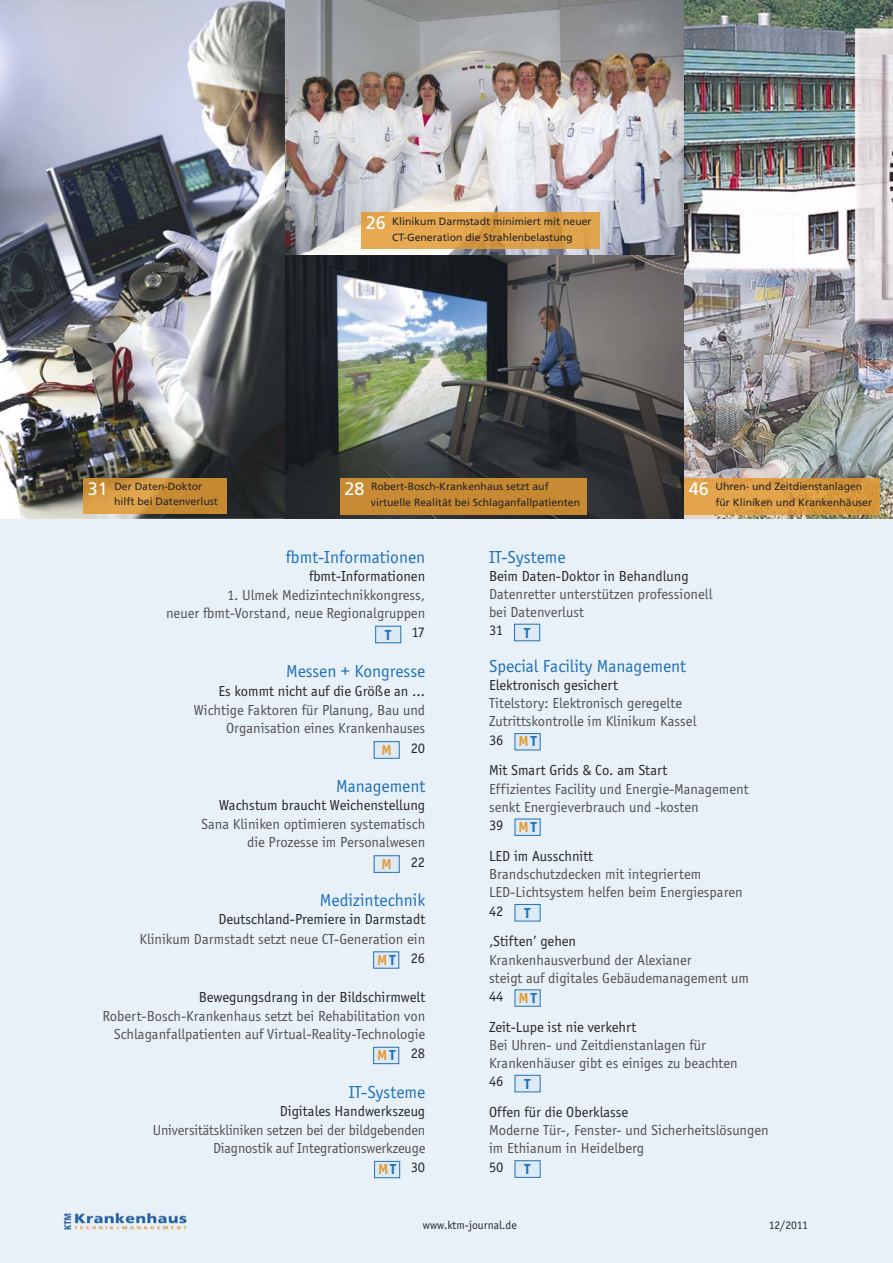
<style>
.page{position:relative;width:893px;height:1263px;background:#e9f1f8}
.page>*{position:absolute;margin:0;border:0;box-sizing:border-box;transform-origin:0 0}
.t1{font:18px "Officina Sans";color:#1f71b9}
.t2{font:15px/18px "Officina Sans";color:#525152}
.t3{font:15px/30.8px "Officina Sans";color:#272627}
.t4{font:700 15px "Officina Sans";letter-spacing:.13em;color:#e39a33}
.t5{font:700 15px "Officina Sans";color:#1f71b9}
.t6{font:12px "Officina Sans";color:#272627}
.t7{font:10.5px/15.9px "Frutiger";color:#272627}
.s1{font-size:18px;color:#fff}
.s2{color:#1f71b9}
</style>
<div class="page">
<div style="left:374px;top:856px;width:25px;height:16px;background:#ddeaf5"></div>
<div style="left:374px;top:855px;width:25px;height:17px;border:1px solid #1f71b9"></div>
<div style="left:374px;top:742px;width:25px;height:16px;background:#ddeaf5"></div>
<div style="left:374px;top:741px;width:25px;height:17px;border:1px solid #1f71b9"></div>
<div style="left:374px;top:952px;width:25px;height:16px;background:#ddeaf5"></div>
<div style="left:373px;top:952px;width:26px;height:16px;border:1px solid #1f71b9"></div>
<div style="left:374px;top:1047px;width:25px;height:16px;background:#ddeaf5"></div>
<div style="left:373px;top:1047px;width:26px;height:17px;border:1px solid #1f71b9"></div>
<div style="left:376px;top:626px;width:25px;height:17px;background:#ddeaf5"></div>
<div style="left:375px;top:626px;width:26px;height:17px;border:1px solid #1f71b9"></div>
<div style="left:375px;top:1161px;width:24px;height:16px;background:#ddeaf5"></div>
<div style="left:374px;top:1161px;width:26px;height:17px;border:1px solid #1f71b9"></div>
<div style="left:515px;top:624px;width:24px;height:17px;background:#ddeaf5"></div>
<div style="left:514px;top:624px;width:26px;height:17px;border:1px solid #1f71b9"></div>
<div style="left:515px;top:734px;width:25px;height:16px;background:#ddeaf5"></div>
<div style="left:515px;top:733px;width:25px;height:17px;border:1px solid #1f71b9"></div>
<div style="left:515px;top:819px;width:25px;height:16px;background:#ddeaf5"></div>
<div style="left:515px;top:905px;width:25px;height:16px;background:#ddeaf5"></div>
<div style="left:515px;top:904px;width:25px;height:17px;border:1px solid #1f71b9"></div>
<div style="left:515px;top:990px;width:25px;height:16px;background:#ddeaf5"></div>
<div style="left:515px;top:1075px;width:25px;height:17px;background:#ddeaf5"></div>
<div style="left:515px;top:1075px;width:25px;height:17px;border:1px solid #1f71b9"></div>
<div style="left:515px;top:1161px;width:25px;height:16px;background:#ddeaf5"></div>
<div style="left:515px;top:1160px;width:25px;height:17px;border:1px solid #1f71b9"></div>
<img style="left:64px;top:1213px;width:123px;height:18px">
<img style="left:285px;top:0;width:400px;height:255px">
<img style="left:361px;top:213px;width:238px;height:36px">
<img style="left:285px;top:255px;width:400px;height:264px">
<div style="left:340px;top:478px;width:247px;height:36px;background:#c78a33"></div>
<img style="left:685px;top:0;width:208px;height:519px">
<img style="left:685px;top:478px;width:194px;height:36px">
<img style="left:0;top:0;width:285px;height:519px">
<img style="left:83px;top:478px;width:143px;height:36px">
<p class="t7" style="left:114px;top:480px;width:105px;line-height:15px;text-indent:-26px"><span class="s1">31</span> Der Daten-Doktor hilft bei Datenverlust</p>
<p class="t7" style="left:392px;top:214px;width:201px;text-indent:-26px"><span class="s1">26</span> Klinikum Darmstadt minimiert mit neuer<br>CT-Generation die Strahlenbelastung</p>
<p class="t7" style="left:371px;top:480px;width:211px;text-indent:-26px"><span class="s1">28</span> Robert-Bosch-Krankenhaus setzt auf virtuelle Realität bei Schlaganfallpatienten</p>
<p class="t7" style="left:715px;top:480px;width:158px;text-indent:-26px"><span class="s1">46</span> Uhren- und Zeitdienstanlagen für Kliniken und Krankenhäuser</p>
<p class="t1" style="left:286px;top:549px;width:141px">fbmt-Informationen</p>
<p class="t3" style="left:309px;top:561px;width:118px">fbmt-Informationen</p>
<p class="t2" style="left:166px;top:587px;width:261px;text-align:right">1. Ulmek Medizintechnikkongress,<br>neuer fbmt-Vorstand, neue Regionalgruppen</p>
<p class="t3" style="left:411px;top:618px;width:15px">17</p>
<p class="t1" style="left:286px;top:663px;width:141px">Messen + Kongresse</p>
<p class="t3" style="left:218px;top:677px;width:208px">Es kommt nicht auf die Größe an …</p>
<p class="t2" style="left:194px;top:702px;width:233px;text-align:right">Wichtige Faktoren für Planung, Bau und<br>Organisation eines Krankenhauses</p>
<p class="t3" style="left:411px;top:733px;width:16px">20</p>
<p class="t1" style="left:336px;top:779px;width:91px">Management</p>
<p class="t3" style="left:219px;top:791px;width:208px">Wachstum braucht Weichenstellung</p>
<p class="t2" style="left:201px;top:816px;width:226px;text-align:right">Sana Kliniken optimieren systematisch die Prozesse im Personalwesen</p>
<p class="t3" style="left:411px;top:847px;width:16px">22</p>
<p class="t1" style="left:320px;top:893px;width:107px">Medizintechnik</p>
<p class="t3" style="left:218px;top:905px;width:208px">Deutschland-Premiere in Darmstadt</p>
<p class="t2" style="left:140px;top:931px;width:287px">Klinikum Darmstadt setzt neue CT-Generation ein</p>
<p class="t3" style="left:411px;top:944px;width:16px">26</p>
<p class="t3" style="left:199px;top:982px;width:228px">Bewegungsdrang in der Bildschirmwelt</p>
<p class="t2" style="left:103px;top:1008px;width:324px;text-align:right">Robert-Bosch-Krankenhaus setzt bei Rehabilitation von<br>Schlaganfallpatienten auf Virtual-Reality-Technologie</p>
<p class="t3" style="left:411px;top:1039px;width:16px">28</p>
<p class="t1" style="left:349px;top:1085px;width:78px">IT-Systeme</p>
<p class="t3" style="left:280px;top:1096px;width:147px">Digitales Handwerkszeug</p>
<p class="t2" style="left:153px;top:1122px;width:274px;text-align:right">Universitätskliniken setzen bei der bildgebenden<br>Diagnostik auf Integrationswerkzeuge</p>
<p class="t3" style="left:411px;top:1153px;width:16px">30</p>
<p class="t5" style="left:385px;top:629px;width:7px">T</p>
<p class="t4" style="left:382px;top:744px;width:12px">M</p>
<p class="t4" style="left:382px;top:858px;width:12px">M</p>
<p class="t4" style="left:377px;top:954px;width:20px">M<span class="s2">T</span></p>
<p class="t4" style="left:377px;top:1049px;width:20px">M<span class="s2">T</span></p>
<p class="t4" style="left:378px;top:1163px;width:20px">M<span class="s2">T</span></p>
<p class="t1" style="left:489px;top:549px;width:78px">IT-Systeme</p>
<p class="t3" style="left:489px;top:561px;width:201px">Beim Daten-Doktor in Behandlung</p>
<p class="t2" style="left:489px;top:586px;width:225px">Datenretter unterstützen professionell bei Datenverlust</p>
<p class="t3" style="left:489px;top:616px;width:16px">31</p>
<p class="t1" style="left:489px;top:659px;width:198px">Special Facility Management</p>
<p class="t3" style="left:489px;top:671px;width:130px">Elektronisch gesichert</p>
<p class="t2" style="left:489px;top:695px;width:209px">Titelstory: Elektronisch geregelte<br>Zutrittskontrolle im Klinikum Kassel</p>
<p class="t3" style="left:489px;top:725px;width:180px">36<br>Mit Smart Grids &amp; Co. am Start</p>
<p class="t2" style="left:489px;top:781px;width:261px">Effizientes Facility und Energie-Management senkt Energieverbrauch und -kosten</p>
<p class="t3" style="left:489px;top:811px;width:106px">39<br>LED im Ausschnitt</p>
<p class="t2" style="left:489px;top:866px;width:255px">Brandschutzdecken mit integriertem<br>LED-Lichtsystem helfen beim Energiesparen</p>
<p class="t3" style="left:489px;top:896px;width:89px">42<br>,Stiften’ gehen</p>
<p class="t2" style="left:489px;top:952px;width:261px">Krankenhausverbund der Alexianer<br>steigt auf digitales Gebäudemanagement um</p>
<p class="t3" style="left:489px;top:982px;width:149px">44<br>Zeit-Lupe ist nie verkehrt</p>
<p class="t2" style="left:489px;top:1037px;width:250px">Bei Uhren- und Zeitdienstanlagen für<br>Krankenhäuser gibt es einiges zu beachten</p>
<p class="t3" style="left:489px;top:1067px;width:141px">46<br>Offen für die Oberklasse</p>
<p class="t2" style="left:489px;top:1122px;width:281px">Moderne Tür-, Fenster- und Sicherheitslösungen im Ethianum in Heidelberg</p>
<p class="t3" style="left:489px;top:1152px;width:16px">50</p>
<p class="t5" style="left:524px;top:627px;width:7px">T</p>
<p class="t4" style="left:518px;top:736px;width:20px">M<span class="s2">T</span></p>
<p class="t4" style="left:518px;top:821px;width:20px">M<span class="s2">T</span></p>
<p class="t5" style="left:525px;top:907px;width:7px">T</p>
<p class="t4" style="left:518px;top:992px;width:20px">M<span class="s2">T</span></p>
<p class="t5" style="left:525px;top:1078px;width:7px">T</p>
<p class="t5" style="left:525px;top:1163px;width:7px">T</p>
<p class="t6" style="left:423px;top:1220px;width:95px">www.ktm-journal.de</p>
<p class="t6" style="left:769px;top:1220px;width:41px">12/2011</p>
</div>
